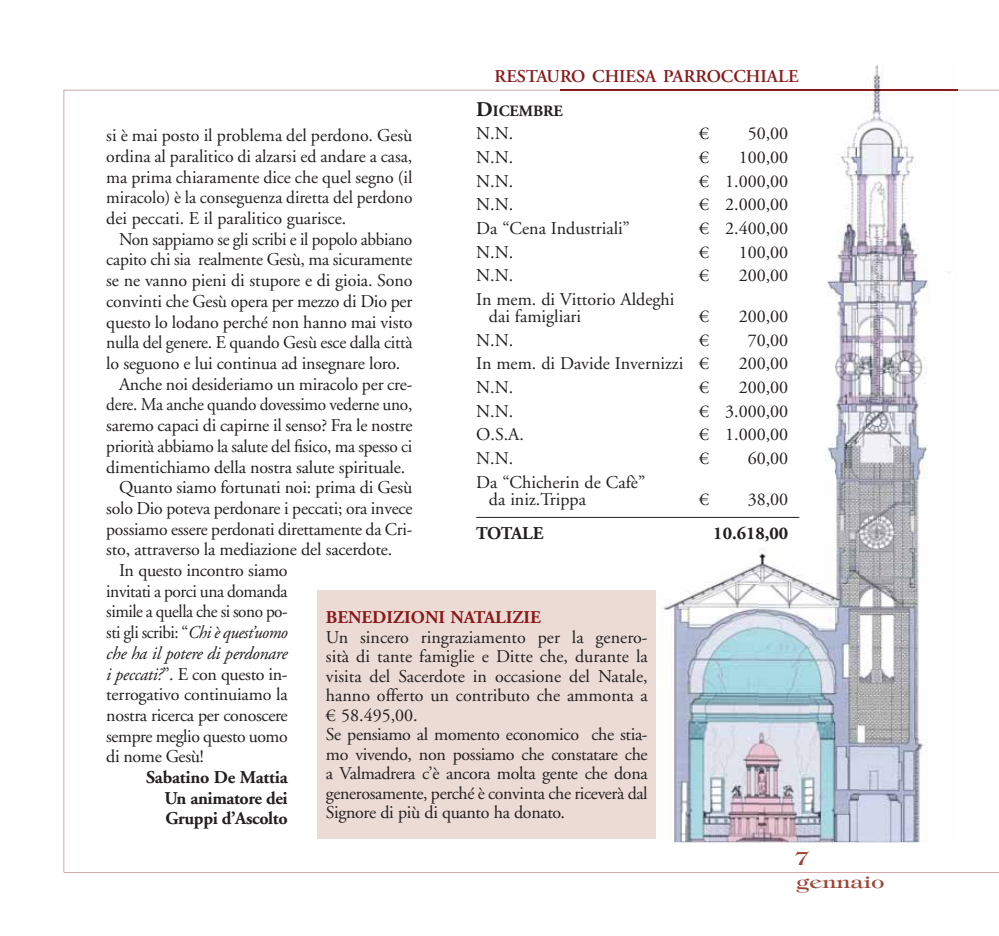
<style>
.page{position:relative;width:999px;height:936px;background:#fff}
.page>*{position:absolute;margin:0;border:0;box-sizing:border-box;transform-origin:0 0}
.t1{font:18px/19.5px "Adobe Garamond";letter-spacing:-.01em;color:#231f20}
.t2{font:18px "Adobe Garamond";letter-spacing:-.01em;color:#231f20;scale:.96 1}
.t3{font:700 18px/20.7px "Adobe Garamond";letter-spacing:-.02em;color:#231f20;text-align:justify}
.t4{font:18px "Adobe Garamond";letter-spacing:-.01em;color:#231f20;scale:.95 1}
.t5{font:600 18px "Adobe Garamond";color:#8a191b}
.t6{font:italic 18px "Adobe Garamond";letter-spacing:-.015em;color:#231f20}
.t7{font:700 18px "Adobe Garamond";color:#8a191b}
.t8{font:18px/22.8px "Tiffany";color:#9d4435;scale:1.3 1}
.t9{font:700 15.75px "Adobe Garamond";color:#231f20}
.s1{font-size:21px}
.s2{font-style:italic}
</style>
<div class="page">
<img style="left:560px;top:89px;width:298px;height:235px">
<img style="left:858px;top:65px;width:99px;height:777px">
<img style="left:809px;top:324px;width:49px;height:518px">
<img style="left:758px;top:516px;width:51px;height:326px">
<img style="left:663px;top:531px;width:96px;height:311px">
<img style="left:560px;top:90px;width:397px;height:1px">
<hr style="left:476px;top:517px;width:323px;height:1px;background:#231f20">
<div style="left:317px;top:590px;width:339px;height:248px;background:#ebdbd4"></div>
<p class="t5" style="left:495px;top:69px;width:306px">RESTAURO CHIESA PARROCCHIALE</p>
<p class="t9" style="left:476px;top:105px;width:88px"><span class="s1">D</span>ICEMBRE</p>
<p class="t1" style="left:476px;top:126px;width:39px">N.N.</p>
<p class="t1" style="left:699px;top:126px;width:12px">€</p>
<p class="t1" style="left:748px;top:126px;width:42px">50,00</p>
<p class="t1" style="left:476px;top:149px;width:39px">N.N.</p>
<p class="t1" style="left:699px;top:149px;width:12px">€</p>
<p class="t1" style="left:739px;top:149px;width:51px">100,00</p>
<p class="t1" style="left:476px;top:173px;width:39px">N.N.</p>
<p class="t1" style="left:699px;top:173px;width:91px">€ 1.000,00</p>
<p class="t1" style="left:476px;top:197px;width:39px">N.N.</p>
<p class="t1" style="left:699px;top:197px;width:91px">€ 2.000,00</p>
<p class="t1" style="left:476px;top:220px;width:155px">Da “Cena Industriali”</p>
<p class="t1" style="left:699px;top:220px;width:91px">€ 2.400,00</p>
<p class="t1" style="left:476px;top:244px;width:39px">N.N.</p>
<p class="t1" style="left:699px;top:244px;width:12px">€</p>
<p class="t1" style="left:739px;top:244px;width:51px">100,00</p>
<p class="t1" style="left:476px;top:267px;width:39px">N.N.</p>
<p class="t1" style="left:699px;top:267px;width:12px">€</p>
<p class="t1" style="left:739px;top:267px;width:51px">200,00</p>
<p class="t1" style="left:489px;top:292px;width:187px;line-height:17.2px;text-indent:-13px">In mem. di Vittorio Aldeghi dai famigliari</p>
<p class="t1" style="left:106px;top:127px;width:308px;line-height:20.7px;text-align:justify">si è mai posto il problema del perdono. Gesù ordina al paralitico di alzarsi ed andare a casa, ma prima chiaramente dice che quel segno (il miracolo) è la conseguenza diretta del perdono dei peccati. E il paralitico guarisce.</p>
<p class="t2" style="left:119px;top:232px;width:307px">Non sappiamo se gli scribi e il popolo abbiano</p>
<p class="t1" style="left:106px;top:252px;width:308px">capito chi sia realmente Gesù, ma sicuramente</p>
<p class="t1" style="left:106px;top:272px;width:308px">se ne vanno pieni di stupore e di gioia. Sono</p>
<p class="t1" style="left:106px;top:293px;width:308px">convinti che Gesù opera per mezzo di Dio per</p>
<p class="t1" style="left:106px;top:314px;width:308px">questo lo lodano perché non hanno mai visto</p>
<p class="t1" style="left:106px;top:335px;width:308px">nulla del genere. E quando Gesù esce dalla città</p>
<p class="t1" style="left:106px;top:355px;width:296px">lo seguono e lui continua ad insegnare loro.</p>
<p class="t1" style="left:119px;top:376px;width:295px">Anche noi desideriamo un miracolo per cre-</p>
<p class="t2" style="left:106px;top:397px;width:320px">dere. Ma anche quando dovessimo vederne uno,</p>
<p class="t1" style="left:106px;top:417px;width:308px">saremo capaci di capirne il senso? Fra le nostre</p>
<p class="t2" style="left:106px;top:439px;width:320px">priorità abbiamo la salute del fisico, ma spesso ci</p>
<p class="t1" style="left:106px;top:459px;width:300px">dimentichiamo della nostra salute spirituale.</p>
<p class="t1" style="left:119px;top:479px;width:295px">Quanto siamo fortunati noi: prima di Gesù</p>
<p class="t1" style="left:106px;top:500px;width:308px">solo Dio poteva perdonare i peccati; ora invece</p>
<p class="t1" style="left:106px;top:521px;width:308px">possiamo essere perdonati direttamente da Cri-</p>
<p class="t1" style="left:106px;top:542px;width:288px">sto, attraverso la mediazione del sacerdote.</p>
<p class="t1" style="left:119px;top:562px;width:170px">In questo incontro siamo</p>
<p class="t1" style="left:106px;top:583px;width:183px">invitati a porci una domanda</p>
<p class="t2" style="left:106px;top:604px;width:190px">simile a quella che si sono po-</p>
<p class="t4" style="left:106px;top:625px;width:192px">sti gli scribi: “<span class="s2">Chi è quest’uomo</span></p>
<p class="t6" style="left:106px;top:646px;width:183px">che ha il potere di perdonare</p>
<p class="t1" style="left:106px;top:666px;width:183px"><span class="s2">i peccati?</span>”. E con questo in-</p>
<p class="t1" style="left:106px;top:686px;width:183px">terrogativo continuiamo la</p>
<p class="t1" style="left:106px;top:707px;width:183px">nostra ricerca per conoscere</p>
<p class="t1" style="left:106px;top:728px;width:183px">sempre meglio questo uomo</p>
<p class="t1" style="left:106px;top:749px;width:99px">di nome Gesù!</p>
<p class="t3" style="left:164px;top:769px;width:125px;text-indent:-18px">Sabatino De Mattia Un animatore dei Gruppi d’Ascolto</p>
<p class="t1" style="left:699px;top:308px;width:12px">€</p>
<p class="t1" style="left:739px;top:308px;width:51px">200,00</p>
<p class="t1" style="left:476px;top:332px;width:39px">N.N.</p>
<p class="t1" style="left:699px;top:332px;width:12px">€</p>
<p class="t1" style="left:748px;top:332px;width:42px">70,00</p>
<p class="t1" style="left:476px;top:356px;width:235px">In mem. di Davide Invernizzi €</p>
<p class="t1" style="left:739px;top:356px;width:51px">200,00</p>
<p class="t1" style="left:476px;top:379px;width:39px">N.N.</p>
<p class="t1" style="left:699px;top:379px;width:12px">€</p>
<p class="t1" style="left:739px;top:379px;width:51px">200,00</p>
<p class="t1" style="left:476px;top:403px;width:39px">N.N.</p>
<p class="t1" style="left:699px;top:403px;width:91px">€ 3.000,00</p>
<p class="t1" style="left:476px;top:426px;width:49px">O.S.A.</p>
<p class="t1" style="left:699px;top:426px;width:91px">€ 1.000,00</p>
<p class="t1" style="left:476px;top:450px;width:39px">N.N.</p>
<p class="t1" style="left:699px;top:450px;width:12px">€</p>
<p class="t1" style="left:748px;top:450px;width:42px">60,00</p>
<p class="t1" style="left:489px;top:475px;width:158px;line-height:17.2px;text-indent:-13px">Da “Chicherin de Cafè” da iniz.Trippa</p>
<p class="t1" style="left:699px;top:491px;width:12px">€</p>
<p class="t1" style="left:748px;top:491px;width:42px">38,00</p>
<p class="t3" style="left:476px;top:525px;width:69px">TOTALE</p>
<p class="t3" style="left:713px;top:525px;width:76px">10.618,00</p>
<p class="t7" style="left:326px;top:610px;width:216px">BENEDIZIONI NATALIZIE</p>
<p class="t1" style="left:326px;top:629px;width:323px">Un sincero ringraziamento per la genero&shy;sità di tante famiglie e Ditte che, durante la visita del Sacerdote in occasione del Natale, hanno offerto un contributo che ammonta a € 58.495,00.<br>Se pensiamo al momento economico che stia&shy;mo vivendo, non possiamo che constatare che a Valmadrera c’è ancora molta gente che dona generosamente, perché è convinta che riceverà dal Signore di più di quanto ha donato.</p>
<p class="t8" style="left:795px;top:849px;width:70px">7 gennaio</p>
</div>
